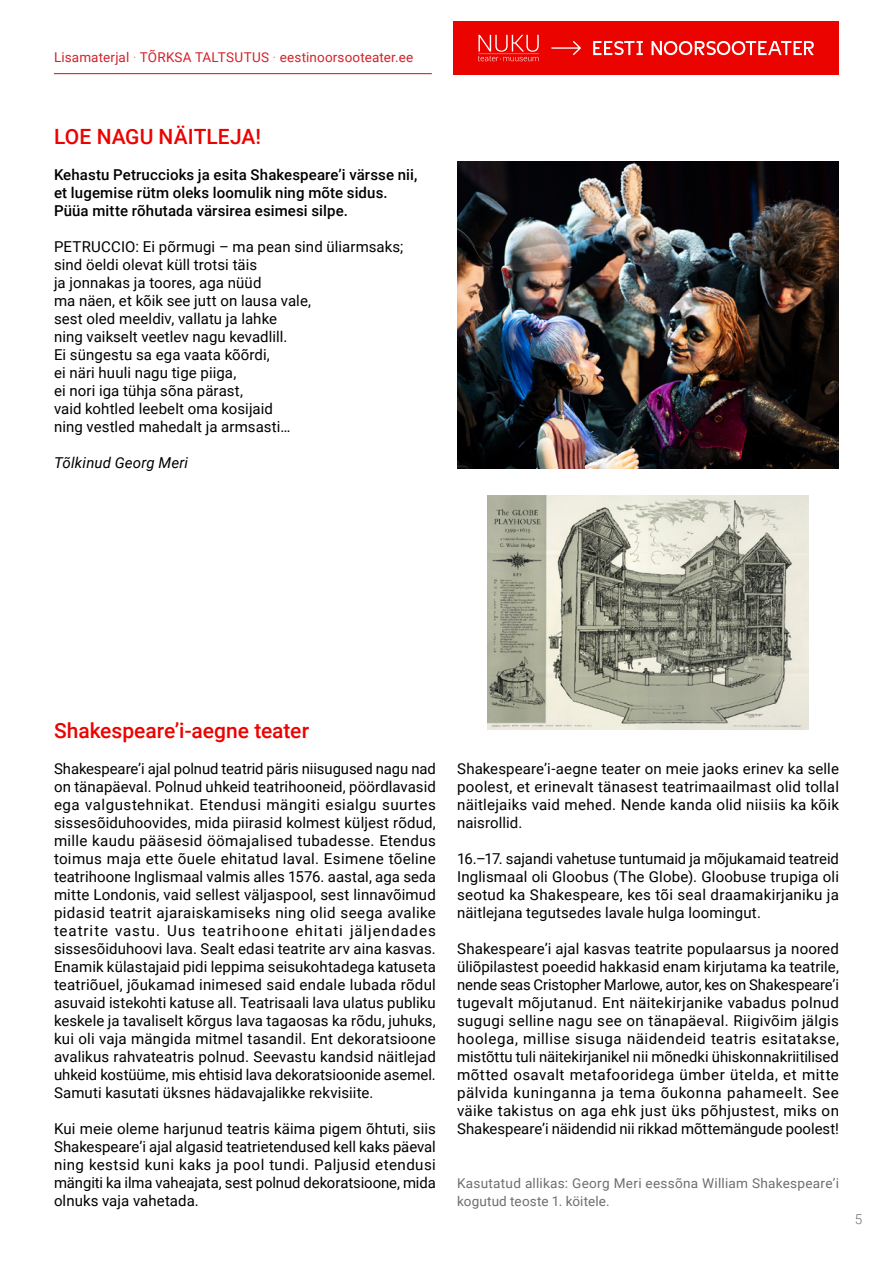
<style>
.page{position:relative;width:893px;height:1263px;background:#fff}
.page>*{position:absolute;margin:0;border:0;box-sizing:border-box;transform-origin:0 0}
.t1{font:500 21px "Roboto";color:#eb0300}
.t2{font:15px/18px "Roboto";letter-spacing:.005em;color:#000;text-align:justify}
.t3{font:500 15px/18px "Roboto";letter-spacing:.005em;color:#000}
.t4{font:italic 15px "Roboto";letter-spacing:.01em;color:#000}
.t5{font:13.5px/18px "Roboto";letter-spacing:.015em;color:#6d6e71}
.t6{font:13.5px "Roboto";letter-spacing:.01em;color:#d2232a}
.t7{font:300 13.5px "Roboto";color:#6d6e71}
.s1{font-family:"Amatic SC";font-weight:700}
</style>
<div class="page">
<hr style="left:54px;top:73px;width:378px;height:1px;background:#eb0300">
<div style="left:453px;top:21px;width:386px;height:54px;background:#eb0300"></div>
<svg style="left:478px;top:35px;width:336px;height:26px"></svg>
<img style="left:457px;top:162px;width:382px;height:306px">
<img style="left:488px;top:495px;width:320px;height:234px">
<p class="t6" style="left:54px;top:48px;width:361px">Lisamaterjal <span class="s1">·</span> TÕRKSA TALTSUTUS <span class="s1">·</span> eestinoorsooteater.ee</p>
<h1 class="t1" style="left:54px;top:122px;width:209px">LOE NAGU NÄITLEJA!</h1>
<p class="t3" style="left:54px;top:165px;width:365px">Kehastu Petruccioks ja esita Shakespeare’i värsse nii, et lugemise rütm oleks loomulik ning mõte sidus.<br>Püüa mitte rõhutada värsirea esimesi silpe.</p>
<p class="t2" style="left:54px;top:237px;width:351px;text-align:left">PETRUCCIO: Ei põrmugi – ma pean sind üliarmsaks; sind öeldi olevat küll trotsi täis<br>ja jonnakas ja toores, aga nüüd<br>ma näen, et kõik see jutt on lausa vale,<br>sest oled meeldiv, vallatu ja lahke<br>ning vaikselt veetlev nagu kevadlill.<br>Ei süngestu sa ega vaata kõõrdi,<br>ei näri huuli nagu tige piiga,<br>ei nori iga tühja sõna pärast,<br>vaid kohtled leebelt oma kosijaid<br>ning vestled mahedalt ja armsasti…</p>
<p class="t4" style="left:54px;top:452px;width:136px">Tõlkinud Georg Meri</p>
<h1 class="t1" style="left:54px;top:716px;width:257px">Shakespeare’i-aegne teater</h1>
<p class="t2" style="left:54px;top:759px;width:383px">Shakespeare’i ajal polnud teatrid päris niisugused nagu nad on tänapäeval. Polnud uhkeid teatrihooneid, pöördlavasid ega valgustehnikat. Etendusi mängiti esialgu suurtes sissesõiduhoovides, mida piirasid kolmest küljest rõdud, mille kaudu pääsesid öömajalised tubadesse. Etendus toimus maja ette õuele ehitatud laval. Esimene tõeline teatrihoone Inglismaal valmis alles 1576. aastal, aga seda mitte Londonis, vaid sellest väljaspool, sest linnavõimud pidasid teatrit ajaraiskamiseks ning olid seega avalike teatrite vastu. Uus teatrihoone ehitati jäljendades sissesõiduhoovi lava. Sealt edasi teatrite arv aina kasvas.<br>Enamik külastajaid pidi leppima seisukohtadega katuseta teatriõuel, jõukamad inimesed said endale lubada rõdul asuvaid istekohti katuse all. Teatrisaali lava ulatus publiku keskele ja tavaliselt kõrgus lava tagaosas ka rõdu, juhuks, kui oli vaja mängida mitmel tasandil. Ent dekoratsioone avalikus rahvateatris polnud. Seevastu kandsid näitlejad uhkeid kostüüme, mis ehtisid lava dekoratsioonide asemel.<br>Samuti kasutati üksnes hädavajalikke rekvisiite.</p>
<p class="t2" style="left:54px;top:1119px;width:383px">Kui meie oleme harjunud teatris käima pigem õhtuti, siis Shakespeare’i ajal algasid teatrietendused kell kaks päeval ning kestsid kuni kaks ja pool tundi. Paljusid etendusi mängiti ka ilma vaheajata, sest polnud dekoratsioone, mida olnuks vaja vahetada.</p>
<p class="t2" style="left:457px;top:759px;width:383px">Shakespeare’i-aegne teater on meie jaoks erinev ka selle poolest, et erinevalt tänasest teatrimaailmast olid tollal näitlejaiks vaid mehed. Nende kanda olid niisiis ka kõik naisrollid.</p>
<p class="t2" style="left:457px;top:849px;width:383px">16.–17. sajandi vahetuse tuntumaid ja mõjukamaid teatreid Inglismaal oli Gloobus (The Globe). Gloobuse trupiga oli seotud ka Shakespeare, kes tõi seal draamakirjaniku ja näitlejana tegutsedes lavale hulga loomingut.</p>
<p class="t2" style="left:457px;top:939px;width:383px">Shakespeare’i ajal kasvas teatrite populaarsus ja noored üliõpilastest poeedid hakkasid enam kirjutama ka teatrile, nende seas Cristopher Marlowe, autor, kes on Shakespeare’i tugevalt mõjutanud. Ent näitekirjanike vabadus polnud sugugi selline nagu see on tänapäeval. Riigivõim jälgis hoolega, millise sisuga näidendeid teatris esitatakse, mistõttu tuli näitekirjanikel nii mõnedki ühiskonnakriitilised mõtted osavalt metafooridega ümber ütelda, et mitte pälvida kuninganna ja tema õukonna pahameelt. See väike takistus on aga ehk just üks põhjustest, miks on Shakespeare’i näidendid nii rikkad mõttemängude poolest!</p>
<p class="t5" style="left:457px;top:1174px;width:383px">Kasutatud allikas: Georg Meri eessõna William Shakespeare’i kogutud teoste 1. köitele.</p>
<p class="t7" style="left:855px;top:1210px;width:9px">5</p>
</div>
